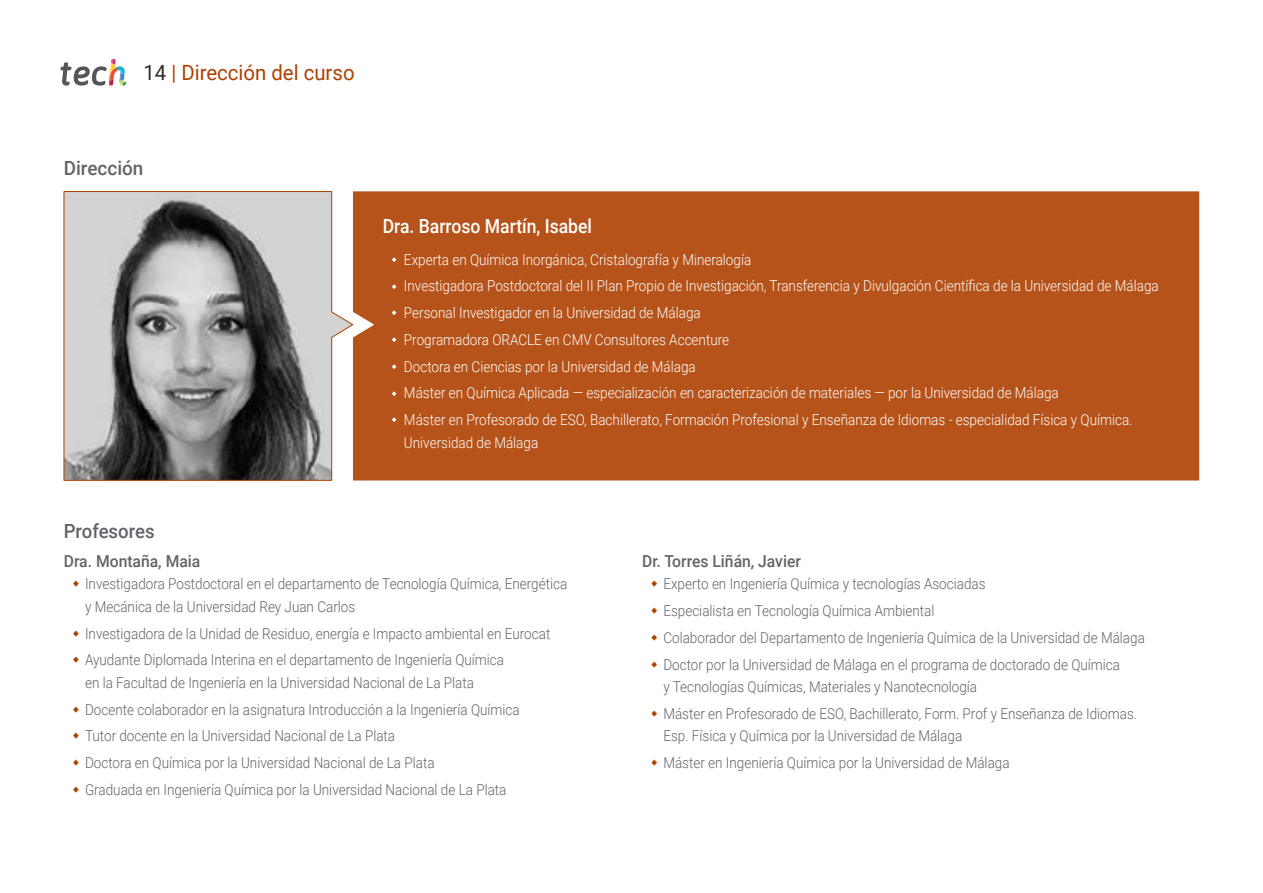
<style>
.page{position:relative;width:1263px;height:893px;background:#fff}
.page>*{position:absolute;margin:0;border:0;box-sizing:border-box;transform-origin:0 0}
.t1{font:21px "Roboto";color:#ae4000}
.t2{font:500 19.5px "Roboto";color:#fff;scale:.9 1}
.t3{font:500 19.5px "Roboto";color:#61646a;scale:.95 1}
.t4{font:500 19.5px "Roboto";color:#61646a}
.t5{font:500 16.5px "Roboto";color:#61646a;scale:.95 1}
.t6{font:300 15px/26.7px "Roboto";color:#61646a;scale:.9 1}
.t7{font:300 15px/26.7px "Roboto";color:#fff;scale:.9 1}
.s1{color:#312e20}
</style>
<div class="page">
<svg style="left:61px;top:59px;width:65px;height:27px"></svg>
<div style="left:353px;top:191px;width:846px;height:289px;background:#b6531a"></div>
<svg style="left:64px;top:191px;width:289px;height:290px;background:#9a9998"></svg>
<svg style="left:392px;top:257px;width:5px;height:5px"></svg>
<svg style="left:392px;top:284px;width:5px;height:5px"></svg>
<svg style="left:392px;top:310px;width:5px;height:5px"></svg>
<svg style="left:392px;top:337px;width:5px;height:5px"></svg>
<svg style="left:392px;top:364px;width:5px;height:5px"></svg>
<svg style="left:392px;top:391px;width:5px;height:5px"></svg>
<svg style="left:392px;top:417px;width:5px;height:5px"></svg>
<h1 class="t1" style="left:144px;top:57px;width:213px"><span class="s1">14</span> | Dirección del curso</h1>
<h2 class="t4" style="left:64px;top:154px;width:81px">Dirección</h2>
<h2 class="t3" style="left:64px;top:517px;width:97px">Profesores</h2>
<h2 class="t2" style="left:383px;top:212px;width:234px">Dra. Barroso Martín, Isabel</h2>
<p class="t7" style="left:404px;top:245px;width:840px">Experta en Química Inorgánica, Cristalografía y Mineralogía<br>Investigadora Postdoctoral del II Plan Propio de Investigación, Transferencia y Divulgación Científica de la Universidad de Málaga Personal Investigador en la Universidad de Málaga<br>Programadora ORACLE en CMV Consultores Accenture<br>Doctora en Ciencias por la Universidad de Málaga<br>Máster en Química Aplicada — especialización en caracterización de materiales — por la Universidad de Málaga<br>Máster en Profesorado de ESO, Bachillerato, Formación Profesional y Enseñanza de Idiomas - especialidad Física y Química.</p>
<p class="t7" style="left:404px;top:428px;width:151px">Universidad de Málaga</p>
<p class="t5" style="left:64px;top:550px;width:145px">Dra. Montaña, Maia</p>
<p class="t6" style="left:85px;top:572px;width:537px;line-height:22.5px">Investigadora Postdoctoral en el departamento de Tecnología Química, Energética y Mecánica de la Universidad Rey Juan Carlos</p>
<p class="t6" style="left:85px;top:619px;width:518px">Investigadora de la Unidad de Residuo, energía e Impacto ambiental en Eurocat<br>Ayudante Diplomada Interina en el departamento de Ingeniería Química</p>
<p class="t6" style="left:85px;top:669px;width:484px">en la Facultad de Ingeniería en la Universidad Nacional de La Plata Docente colaborador en la asignatura Introducción a la Ingeniería Química Tutor docente en la Universidad Nacional de La Plata<br>Doctora en Química por la Universidad Nacional de La Plata<br>Graduada en Ingeniería Química por la Universidad Nacional de La Plata</p>
<p class="t5" style="left:642px;top:550px;width:169px">Dr. Torres Liñán, Javier</p>
<p class="t6" style="left:663px;top:570px;width:536px">Experto en Ingeniería Química y tecnologías Asociadas<br>Especialista en Tecnología Química Ambiental<br>Colaborador del Departamento de Ingeniería Química de la Universidad de Málaga Doctor por la Universidad de Málaga en el programa de doctorado de Química</p>
<p class="t6" style="left:663px;top:673px;width:528px">y Tecnologías Químicas, Materiales y Nanotecnología<br>Máster en Profesorado de ESO, Bachillerato, Form. Prof y Enseñanza de Idiomas.</p>
<p class="t6" style="left:663px;top:722px;width:386px">Esp. Física y Química por la Universidad de Málaga<br>Máster en Ingeniería Química por la Universidad de Málaga</p>
</div>
